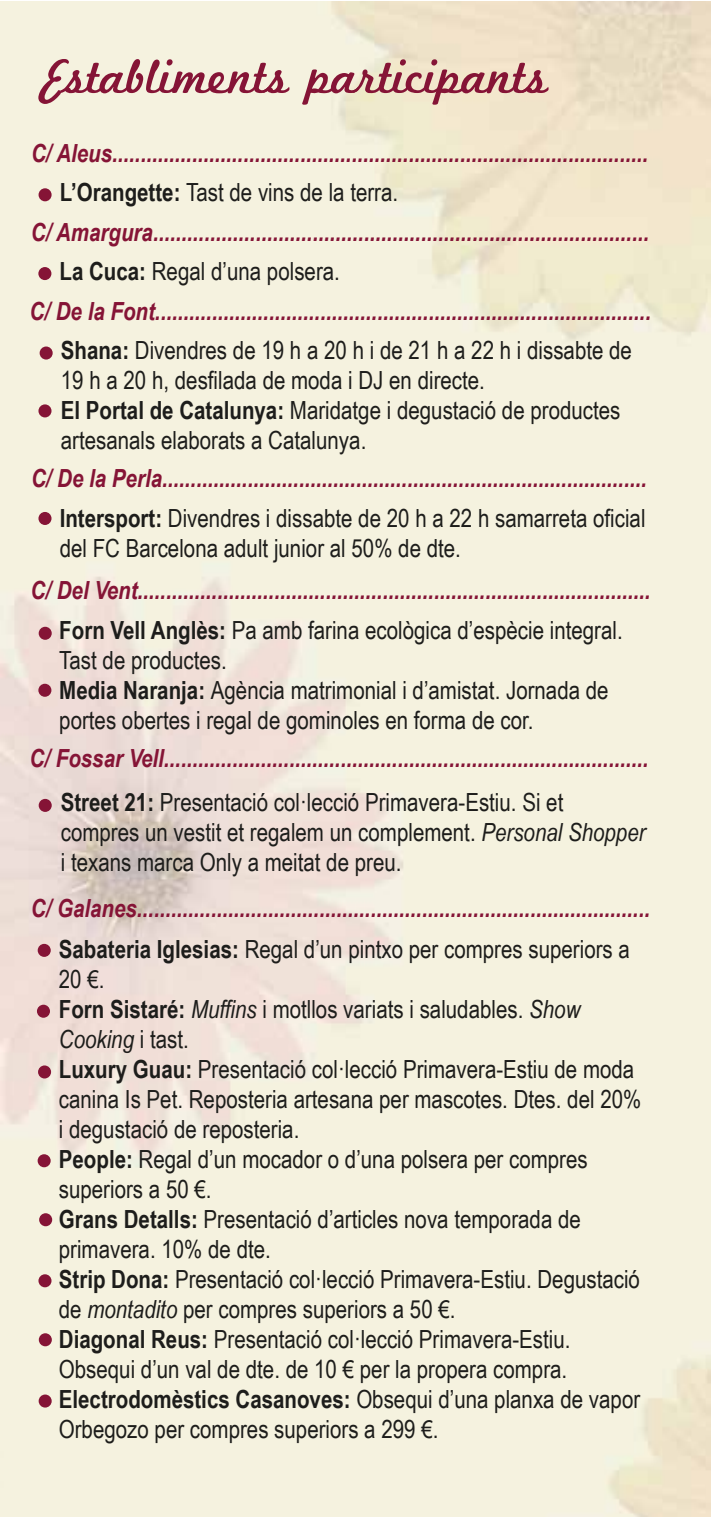
<style>
.page{position:relative;width:711px;height:1517px;background:#fff}
.page>*{position:absolute;margin:0;border:0;box-sizing:border-box;transform-origin:0 0}
.t1{font:50.5px "Marketing Script";color:#851436}
.t2{font:25px/30px "Arial Narrow";color:#1d1d1b}
.t3{font:italic 700 25px/40px "Arial Narrow";color:#851436;text-align:center}
.s1{font-style:normal;color:#1d1d1b}
.s2{font-weight:400;font-style:normal;color:#1d1d1b}
.s3{font-weight:700}
.s4{font-style:italic}
</style>
<div class="page">
<img style="left:0;top:2px;width:710px;height:1514px">
<div style="left:0;top:7px;width:60px;height:214px;background:#f5f2df"></div>
<div style="left:0;top:318px;width:62px;height:215px;background:#f5f2df"></div>
<img style="left:0;top:1409px;width:12px;height:108px">
<div style="left:38px;top:267px;width:13px;height:13px;background:#851436;border-radius:50%"></div>
<div style="left:40px;top:346px;width:13px;height:13px;background:#851436;border-radius:50%"></div>
<div style="left:38px;top:404px;width:13px;height:13px;background:#851436;border-radius:50%"></div>
<div style="left:38px;top:684px;width:13px;height:13px;background:#851436;border-radius:50%"></div>
<div style="left:39px;top:799px;width:13px;height:13px;background:#851436;border-radius:50%"></div>
<div style="left:37px;top:1004px;width:13px;height:13px;background:#851436;border-radius:50%"></div>
<div style="left:38px;top:1065px;width:13px;height:13px;background:#851436;border-radius:50%"></div>
<div style="left:38px;top:1154px;width:13px;height:13px;background:#851436;border-radius:50%"></div>
<div style="left:38px;top:944px;width:13px;height:13px;background:#851436;border-radius:50%"></div>
<div style="left:39px;top:1213px;width:13px;height:13px;background:#851436;border-radius:50%"></div>
<div style="left:38px;top:1274px;width:13px;height:13px;background:#851436;border-radius:50%"></div>
<div style="left:39px;top:1333px;width:13px;height:13px;background:#851436;border-radius:50%"></div>
<div style="left:39px;top:1394px;width:13px;height:13px;background:#851436;border-radius:50%"></div>
<div style="left:39px;top:627px;width:13px;height:13px;background:#851436;border-radius:50%"></div>
<div style="left:39px;top:188px;width:13px;height:13px;background:#851436;border-radius:50%"></div>
<div style="left:38px;top:512px;width:13px;height:13px;background:#851436;border-radius:50%"></div>
<h1 class="t1" style="left:43px;top:46px;width:506px">Establiments participants</h1>
<p class="t3" style="left:60px;top:134px;width:590px;line-height:39px;text-align:left;text-indent:-29px">C/ Aleus..............................................................................................<br><span class="s1">L’Orangette:</span> <span class="s2">Tast de vins de la terra.</span></p>
<p class="t3" style="left:31px;top:212px;width:620px">C/ Amargura.......................................................................................</p>
<p class="t2" style="left:60px;top:256px;width:282px"><span class="s3">La Cuca:</span> Regal d’una polsera.</p>
<p class="t3" style="left:30px;top:291px;width:623px">C/ De la Font.......................................................................................</p>
<p class="t2" style="left:61px;top:335px;width:572px"><span class="s3">Shana:</span> Divendres de 19 h a 20 h i de 21 h a 22 h i dissabte de 19 h a 20 h, desfilada de moda i DJ en directe.<br><span class="s3">El Portal de Catalunya:</span> Maridatge i degustació de productes artesanals elaborats a Catalunya.</p>
<p class="t3" style="left:31px;top:457px;width:617px;text-align:right">C/ De la Perla.....................................................................................<br><span class="s1">Intersport:</span> <span class="s2">Divendres i dissabte de 20 h a 22 h samarreta oficial</span></p>
<p class="t2" style="left:60px;top:533px;width:403px">del FC Barcelona adult junior al 50% de dte.</p>
<p class="t3" style="left:31px;top:569px;width:621px">C/ Del Vent..........................................................................................<br><span class="s1">Forn Vell Anglès:</span> <span class="s2">Pa amb farina ecològica d’espècie integral.</span></p>
<p class="t2" style="left:59px;top:644px;width:551px">Tast de productes.<br><span class="s3">Media Naranja:</span> Agència matrimonial i d’amistat. Jornada de portes obertes i regal de gominoles en forma de cor.</p>
<p class="t3" style="left:30px;top:738px;width:620px">C/ Fossar Vell.....................................................................................</p>
<p class="t2" style="left:61px;top:787px;width:586px"><span class="s3">Street 21:</span> Presentació col·lecció Primavera--Estiu. Si et compres un vestit et regalem un complement. <span class="s4">Personal Shopper </span>i texans marca Only a meitat de preu.</p>
<p class="t3" style="left:31px;top:887px;width:620px">C/ Galanes..........................................................................................</p>
<p class="t2" style="left:59px;top:933px;width:584px"><span class="s3">Sabateria Iglesias:</span> Regal d’un pintxo per compres superiors a 20 €.<br><span class="s3">Forn Sistaré:</span> <span class="s4">Muffins</span> i motllos variats i saludables. <span class="s4">Show Cooking</span> i tast.<br><span class="s3">Luxury Guau:</span> Presentació col·lecció Primavera--Estiu de moda canina Is Pet. Reposteria artesana per mascotes. Dtes. del 20% i degustació de reposteria.<br><span class="s3">People:</span> Regal d’un mocador o d’una polsera per compres superiors a 50 €.<br><span class="s3">Grans Detalls:</span> Presentació d’articles nova temporada de primavera. 10% de dte.<br><span class="s3">Strip Dona:</span> Presentació col·lecció Primavera--Estiu. Degustació de <span class="s4">montadito</span> per compres superiors a 50 €.<br><span class="s3">Diagonal Reus:</span> Presentació col·lecció Primavera--Estiu.<br>Obsequi d’un val de dte. de 10 € per la propera compra.<br><span class="s3">Electrodomèstics Casanoves:</span> Obsequi d’una planxa de vapor Orbegozo per compres superiors a 299 €.</p>
</div>
